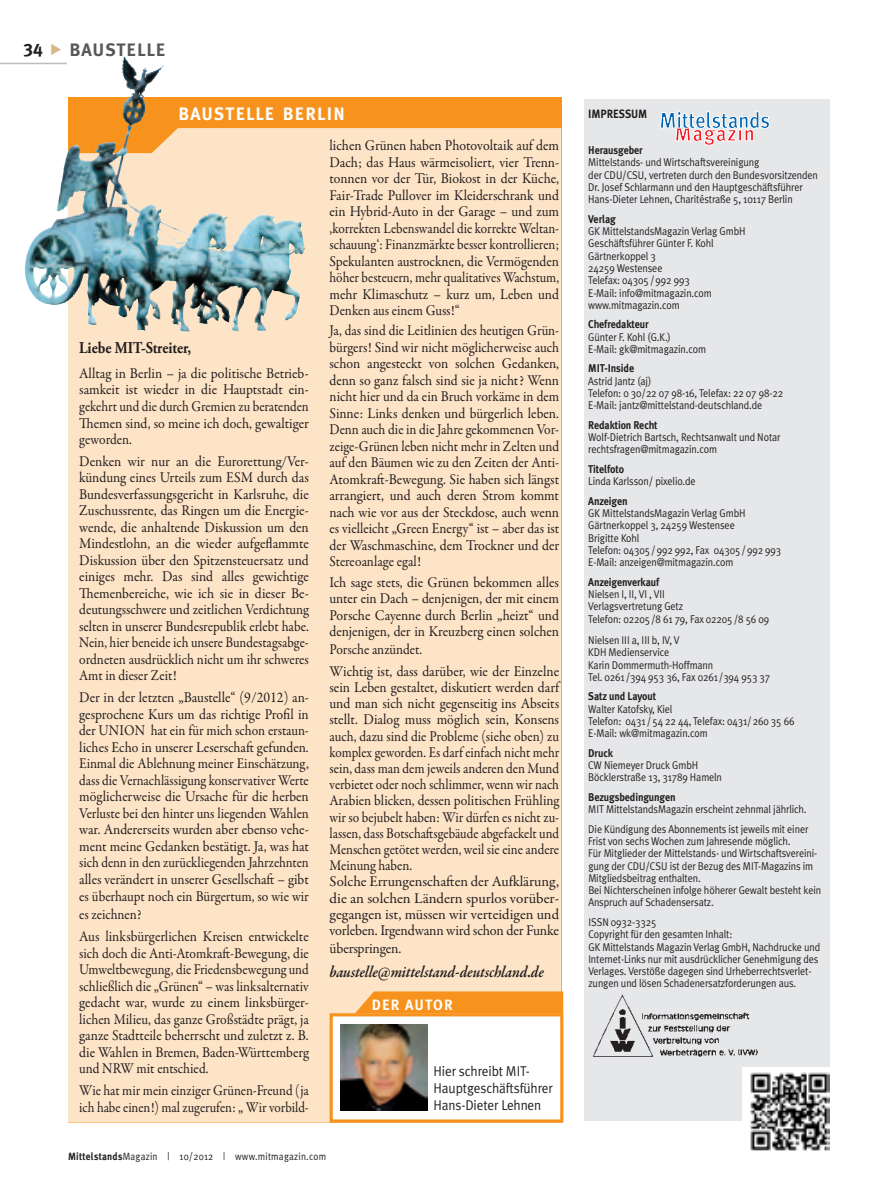
<style>
.page{position:relative;width:893px;height:1191px;background:#fff}
.page>*{position:absolute;margin:0;border:0;box-sizing:border-box;transform-origin:0 0}
.t1{font:700 18px "Meta Plus";letter-spacing:.07em;color:#fff}
.t2{font:700 18px "Meta Plus";letter-spacing:.04em;color:#57585a}
.t3{font:18px "Meta Plus Bold Caps";color:#231f20}
.t4{font:italic 600 16.5px "Garamond Premr Pro";letter-spacing:-.01em;color:#231f20;scale:.91 1}
.t5{font:700 16.5px "Adobe Garamond Pro";color:#231f20;scale:.87 1}
.t6{font:15px/16.5px "Garamond Premr Pro";color:#231f20;text-align:justify;scale:.93 1}
.t7{font:15px/16.5px "Garamond Premr Pro";color:#231f20;text-align:justify;scale:.9 1}
.t8{font:15px/16.5px "Garamond Premr Pro";color:#231f20;scale:.89 1}
.t9{font:15px "Garamond Premr Pro";color:#231f20;scale:.95 1}
.t10{font:700 15px "Meta Plus";letter-spacing:.075em;color:#fff;scale:.96 1}
.t11{font:14.25px/17.1px "Meta Plus Normal";letter-spacing:-.01em;color:#231f20;scale:.94 1}
.t12{font:700 12px "Meta Plus";color:#231f20;scale:.9 1}
.t13{font:11.25px/12.3px "Meta Plus Normal";letter-spacing:-.01em;color:#231f20;scale:.9 1}
.t14{font:700 11.25px "Meta Plus";letter-spacing:-.01em;color:#231f20;scale:.9 1}
.t15{font:10.5px "Meta Plus Normal";letter-spacing:.025em;color:#231f20;scale:.9 1}
.s1{font-family:"Meta Plus";font-weight:700}
</style>
<div class="page">
<hr style="left:0;top:63px;width:67px;height:1px;background:#bcbdc0">
<div style="left:584px;top:99px;width:245px;height:1022px;background:#e6e7e9"></div>
<div style="left:68px;top:97px;width:493px;height:1025px;background:#f7931d"></div>
<div style="left:68px;top:128px;width:493px;height:994px;background:#fee4c7"></div>
<div style="left:330px;top:1013px;width:233px;height:109px;background:#fff;border:3px solid #f7931d"></div>
<svg style="left:355px;top:991px;width:208px;height:22px"></svg>
<img style="left:341px;top:1024px;width:86px;height:86px">
<img style="left:67px;top:60px;width:68px;height:101px">
<img style="left:593px;top:994px;width:165px;height:63px">
<svg style="left:660px;top:111px;width:110px;height:34px"></svg>
<div style="left:742px;top:1067px;width:96px;height:90px;background:#fff"></div>
<img style="left:750px;top:1072px;width:79px;height:79px">
<p class="t3" style="left:24px;top:40px;width:21px">34</p>
<p class="t2" style="left:70px;top:40px;width:95px">Baustelle</p>
<p class="t1" style="left:179px;top:103px;width:24px">BAUST</p>
<p class="t1" style="left:236px;top:103px;width:80px">ELLE BERLIN</p>
<p class="t5" style="left:79px;top:338px;width:130px">Liebe MIT-Streiter,</p>
<p class="t6" style="left:79px;top:365px;width:248px">Alltag in Berlin – ja die politische Betrieb&shy;samkeit ist wieder in die Hauptstadt ein&shy;gekehrt und die durch Gremien zu beratenden Themen sind, so meine ich doch, gewaltiger geworden.</p>
<p class="t6" style="left:79px;top:453px;width:248px">Denken wir nur an die Eurorettung/Ver&shy;kündung eines Urteils zum ESM durch das Bundesverfassungsgericht in Karlsruhe, die Zuschussrente, das Ringen um die Energie&shy;wende, die anhaltende Diskussion um den Mindestlohn, an die wieder aufgeflammte Diskussion über den Spitzensteuersatz und einiges mehr. Das sind alles gewichtige Themenbereiche, wie ich sie in dieser Be&shy;deutungsschwere und zeitlichen Verdichtung selten in unserer Bundesrepublik erlebt habe.<br>Nein, hier beneide ich unsere Bundestagsabge&shy;ordneten ausdrücklich nicht um ihr schweres Amt in dieser Zeit!</p>
<p class="t6" style="left:79px;top:689px;width:248px">Der in der letzten „Baustelle“ (9/2012) an&shy;gesprochene Kurs um das richtige Profil in der UNION hat ein für mich schon erstaun&shy;liches Echo in unserer Leserschaft gefunden.<br>Einmal die Ablehnung meiner Einschätzung, dass die Vernachlässigung konservativer Werte möglicherweise die Ursache für die herben Verluste bei den hinter uns liegenden Wahlen war. Andererseits wurden aber ebenso vehe&shy;ment meine Gedanken bestätigt. Ja, was hat sich denn in den zurückliegenden Jahrzehnten alles verändert in unserer Gesellschaft – gibt es überhaupt noch ein Bürgertum, so wie wir es zeichnen?</p>
<p class="t6" style="left:79px;top:928px;width:248px">Aus linksbürgerlichen Kreisen entwickelte sich doch die Anti-Atomkraft-Bewegung, die Umweltbewegung, die Friedensbewegung und schließlich die „Grünen“ – was linksalternativ gedacht war, wurde zu einem linksbürger&shy;lichen Milieu, das ganze Großstädte prägt, ja ganze Stadtteile beherrscht und zuletzt z. B. die Wahlen in Bremen, Baden-Württemberg und NRW mit entschied.</p>
<p class="t8" style="left:79px;top:1082px;width:259px">Wie hat mir mein einziger Grünen-Freund (ja ich habe einen!) mal zugerufen: „ Wir vorbild-</p>
<p class="t6" style="left:329px;top:138px;width:248px">lichen Grünen haben Photovoltaik auf dem Dach; das Haus wärmeisoliert, vier Trenn&shy;tonnen vor der Tür, Biokost in der Küche, Fair-Trade Pullover im Kleiderschrank und ein Hybrid-Auto in der Garage – und zum ‚korrekten Lebenswandel die korrekte Weltan&shy;schauung‘: Finanzmärkte besser kontrollieren; Spekulanten austrocknen, die Vermögenden höher besteuern, mehr qualitatives Wachstum, mehr Klimaschutz – kurz um, Leben und Denken aus einem Guss!“</p>
<p class="t7" style="left:329px;top:323px;width:257px">Ja, das sind die Leitlinien des heutigen Grün&shy;bürgers! Sind wir nicht möglicherweise auch schon angesteckt von solchen Gedanken, denn so ganz falsch sind sie ja nicht? Wenn nicht hier und da ein Bruch vorkäme in dem Sinne: Links denken und bürgerlich leben.<br>Denn auch die in die Jahre gekommenen Vor&shy;zeige-Grünen leben nicht mehr in Zelten und auf den Bäumen wie zu den Zeiten der Anti-Atomkraft-Bewegung. Sie haben sich längst arrangiert, und auch deren Strom kommt nach wie vor aus der Steckdose, auch wenn es vielleicht „Green Energy“ ist – aber das ist der Waschmaschine, dem Trockner und der Stereoanlage egal!</p>
<p class="t6" style="left:329px;top:574px;width:248px">Ich sage stets, die Grünen bekommen alles unter ein Dach – denjenigen, der mit einem Porsche Cayenne durch Berlin „heizt“ und denjenigen, der in Kreuzberg einen solchen</p>
<p class="t7" style="left:329px;top:639px;width:257px;line-height:21.6px">Porsche anzündet.<br>Wichtig ist, dass darüber, wie der Einzelne</p>
<p class="t6" style="left:329px;top:679px;width:248px;text-align:left">sein Leben gestaltet, diskutiert werden darf und man sich nicht gegenseitig ins Abseits stellt. Dialog muss möglich sein, Konsens auch, dazu sind die Probleme (siehe oben) zu komplex geworden. Es darf einfach nicht mehr sein, dass man dem jeweils anderen den Mund verbietet oder noch schlimmer, wenn wir nach Arabien blicken, dessen politischen Frühling wir so bejubelt haben: Wir dürfen es nicht zu&shy;lassen, dass Botschaftsgebäude abgefackelt und Menschen getötet werden, weil sie eine andere Meinung haben.<br>Solche Errungenschaften der Aufklärung, die an solchen Ländern spurlos vorüber&shy;gegangen ist, müssen wir verteidigen und vorleben. Irgendwann wird schon der Funke</p>
<p class="t9" style="left:329px;top:939px;width:77px">überspringen.</p>
<p class="t4" style="left:329px;top:961px;width:237px">baustelle@mittelstand-deutschland.de</p>
<p class="t10" style="left:372px;top:996px;width:86px">De r Autor</p>
<p class="t11" style="left:434px;top:1062px;width:128px">Hier schreibt MIT-<br>Hauptgeschäftsführer<br>Hans-Dieter Lehnen</p>
<p class="t15" style="left:68px;top:1150px;width:288px"><span class="s1">Mittelstands</span>Magazin | 10/2012 | www.mitmagazin.com</p>
<p class="t12" style="left:588px;top:107px;width:67px">IMPRESSUM</p>
<p class="t14" style="left:588px;top:144px;width:62px">H erausgeber</p>
<p class="t13" style="left:588px;top:156px;width:257px">Mittelstands- und Wirtschaftsvereinigung<br>der CDU/CSU, vertreten durch den Bundesvorsitzenden Dr. Josef Schlarmann und den Hauptgeschäftsführer Hans-Dieter Lehnen, Charitéstraße 5, 10117 Berlin</p>
<p class="t14" style="left:588px;top:212px;width:32px">Verlag</p>
<p class="t13" style="left:588px;top:225px;width:176px">GK MittelstandsMagazin Verlag GmbH<br>Geschäftsführer Günter F. Kohl<br>Gärtnerkoppel 3<br>24259 Westensee<br>Telefax: 04305/992 993<br>E-Mail: info@mitmagazin.com www.mitmagazin.com</p>
<p class="t14" style="left:588px;top:318px;width:69px">Chefredakteur</p>
<p class="t13" style="left:588px;top:330px;width:132px">Günter F. Kohl (G.K.)<br>E-Mail: gk@mitmagazin.com</p>
<p class="t14" style="left:588px;top:362px;width:53px">MIT-I nside</p>
<p class="t13" style="left:588px;top:374px;width:218px">Astrid Jantz (aj)<br>Telefon: 0 30/22 07 98-16, Telefax: 22 07 98-22<br>E-Mail: jantz@mittelstand-deutschland.de</p>
<p class="t14" style="left:588px;top:418px;width:79px">Redaktion Recht</p>
<p class="t13" style="left:588px;top:431px;width:215px">Wolf-Dietrich Bartsch, Rechtsanwalt und Notar rechtsfragen@mitmagazin.com</p>
<p class="t14" style="left:588px;top:462px;width:41px">Titelfoto</p>
<p class="t13" style="left:588px;top:475px;width:121px">Linda Karlsson/ pixelio.de</p>
<p class="t14" style="left:588px;top:494px;width:45px">Anzeigen</p>
<p class="t13" style="left:588px;top:507px;width:216px">GK MittelstandsMagazin Verlag GmbH<br>Gärtnerkoppel 3, 24259 Westensee<br>Brigitte Kohl<br>Telefon: 04305/992 992, Fax 04305/992 993<br>E-Mail: anzeigen@mitmagazin.com</p>
<p class="t14" style="left:588px;top:575px;width:80px">Anzeigenverkauf</p>
<p class="t13" style="left:588px;top:588px;width:203px">Nielsen I, II, VI , VII<br>Verlagsvertretung Getz<br>Telefon: 02205/8 61 79, Fax 02205/8 56 09</p>
<p class="t13" style="left:588px;top:634px;width:204px">Nielsen III a, III b, IV, V<br>KDH Medienservice<br>Karin Dommermuth-Hoffmann<br>Tel. 0261/394 953 36, Fax 0261/394 953 37</p>
<p class="t14" style="left:588px;top:690px;width:77px">Satz und Layout</p>
<p class="t13" style="left:588px;top:702px;width:231px">Walter Katofsky, Kiel<br>Telefon: 0431/54 22 44, Telefax: 0431/260 35 66<br>E-Mail: wk@mitmagazin.com</p>
<p class="t14" style="left:588px;top:746px;width:29px">Druck</p>
<p class="t13" style="left:588px;top:759px;width:150px">CW Niemeyer Druck GmbH<br>Böcklerstraße 13, 31789 Hameln</p>
<p class="t14" style="left:588px;top:790px;width:99px">Bezugsbedingungen</p>
<p class="t13" style="left:588px;top:799px;width:246px;line-height:19.5px">MIT MittelstandsMagazin erscheint zehnmal jährlich.<br>Die Kündigung des Abonnements ist jeweils mit einer</p>
<p class="t13" style="left:588px;top:834px;width:260px">Frist von sechs Wochen zum Jahresende möglich.<br>Für Mitglieder der Mittelstands- und Wirtschaftsvereini&shy;gung der CDU/CSU ist der Bezug des MIT-Magazins im Mitgliedsbeitrag enthalten.<br>Bei Nichterscheinen infolge höherer Gewalt besteht kein Anspruch auf Schadensersatz.</p>
<p class="t13" style="left:588px;top:915px;width:259px">ISSN 0932-3325<br>Copyright für den gesamten Inhalt:<br>GK Mittelstands Magazin Verlag GmbH, Nachdrucke und Internet-Links nur mit ausdrücklicher Genehmigung des Verlages. Verstöße dagegen sind Urheberrechtsverlet&shy;zungen und lösen Schadenersatzforderungen aus.</p>
</div>
